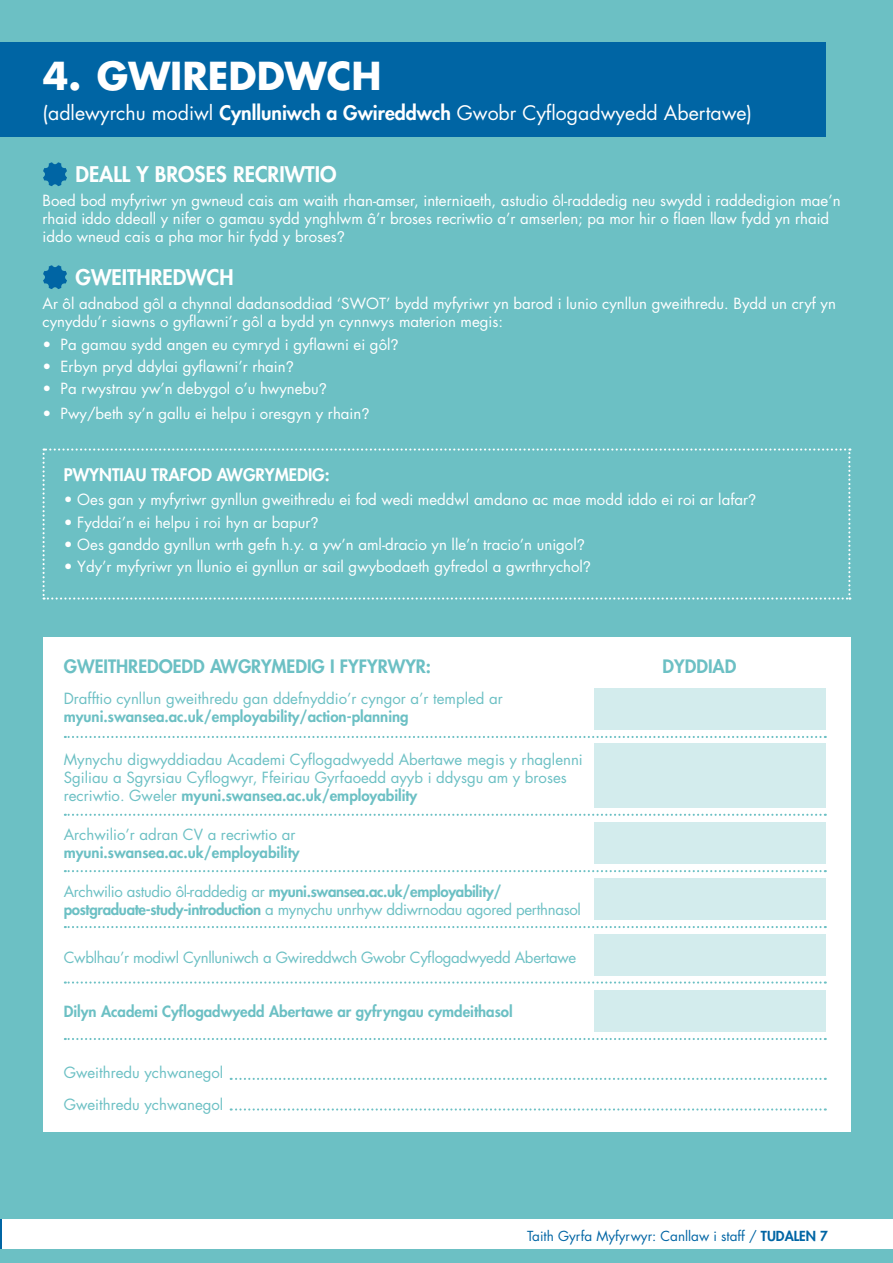
<style>
.page{position:relative;width:893px;height:1263px;background:#6cc0c4}
.page>*{position:absolute;margin:0;border:0;box-sizing:border-box;transform-origin:0 0}
.t1{font:700 37.5px "Futura";color:#fff}
.t2{font:800 21px "Futura";color:#fff}
.t3{font:19.5px "Futura";color:#fff}
.t4{font:800 18px "Futura";color:#6cc0c4}
.t5{font:800 16.95px "Futura";color:#fff}
.t6{font:15px/18px "Futura";color:#fff}
.t7{font:15px/18px "Futura";color:#6cc0c4}
.t8{font:15px/18px "Futura";letter-spacing:-.02em;color:#6cc0c4}
.t9{font:800 15px/18px "Futura";color:#6cc0c4}
.t10{font:13.5px "Futura";color:#0065a4}
.s1{font-weight:800}
.s2{font-family:"Helvetica Neue CE"}
.s3{font-weight:400}
</style>
<div class="page">
<div style="left:43px;top:637px;width:807px;height:495px;background:#fff"></div>
<svg style="left:43px;top:162px;width:24px;height:24px"></svg>
<svg style="left:43px;top:265px;width:24px;height:24px"></svg>
<svg style="left:43px;top:448px;width:807px;height:152px"></svg>
<svg style="left:65px;top:736px;width:761px;height:2px"></svg>
<svg style="left:65px;top:870px;width:761px;height:2px"></svg>
<svg style="left:65px;top:926px;width:761px;height:2px"></svg>
<svg style="left:65px;top:981px;width:761px;height:2px"></svg>
<svg style="left:65px;top:1038px;width:761px;height:2px"></svg>
<svg style="left:65px;top:814px;width:761px;height:2px"></svg>
<div style="left:0;top:43px;width:826px;height:94px;background:#0065a4"></div>
<svg style="left:231px;top:1078px;width:595px;height:2px"></svg>
<svg style="left:231px;top:1108px;width:595px;height:2px"></svg>
<div style="left:594px;top:688px;width:232px;height:42px;background:#d3eced"></div>
<div style="left:594px;top:822px;width:232px;height:42px;background:#d3eced"></div>
<div style="left:594px;top:878px;width:232px;height:42px;background:#d3eced"></div>
<div style="left:594px;top:933px;width:232px;height:42px;background:#d3eced"></div>
<div style="left:594px;top:990px;width:232px;height:42px;background:#d3eced"></div>
<div style="left:594px;top:743px;width:232px;height:64px;background:#d3eced"></div>
<div style="left:0;top:1219px;width:893px;height:30px;background:#fff"></div>
<hr style="left:0;top:1219px;width:1px;height:30px;background:#0065a4">
<p class="t1" style="left:43px;top:51px;width:340px">4. GWIREDDWCH</p>
<p class="t3" style="left:43px;top:101px;width:711px">(adlewyrchu modiwl <span class="s1">Cynlluniwch a Gwireddwch</span> Gwobr Cyflogadwyedd Abertawe)</p>
<p class="t2" style="left:75px;top:161px;width:262px">DEALL Y BROSES RECRIWTIO</p>
<p class="t6" style="left:43px;top:192px;width:800px">Boed bod myfyriwr yn gwneud cais am waith rhan-amser, interniaeth, astudio ôl-raddedig neu swydd i raddedigion mae’n rhaid iddo ddeall y nifer o gamau sydd ynghlwm â’r broses recriwtio a’r amserlen; pa mor hir o flaen llaw fydd yn rhaid iddo wneud cais a pha mor hir fydd y broses<span class="s2">?</span></p>
<p class="t2" style="left:75px;top:264px;width:160px">GWEITHREDWCH</p>
<p class="t6" style="left:43px;top:295px;width:795px">Ar ôl adnabod gôl a chynnal dadansoddiad ‘SWOT’ bydd myfyriwr yn barod i lunio cynllun gweithredu. Bydd un cryf yn cynyddu’r siawns o gyflawni’r gôl a bydd yn cynnwys materion megis:</p>
<p class="t6" style="left:43px;top:335px;width:358px">• Pa gamau sydd angen eu cymryd i gyflawni ei gôl<span class="s2">?</span></p>
<p class="t6" style="left:43px;top:358px;width:253px">• Erbyn pryd ddylai gyflawni’r rhain<span class="s2">?</span></p>
<p class="t6" style="left:43px;top:380px;width:286px">• Pa rwystrau yw’n debygol o’u hwynebu<span class="s2">?</span></p>
<p class="t6" style="left:43px;top:404px;width:329px">• Pwy/beth sy’n gallu ei helpu i oresgyn y rhain<span class="s2">?</span></p>
<p class="t5" style="left:64px;top:464px;width:267px">PWYNTIAU TRAFOD AWGRYMEDIG:</p>
<p class="t6" style="left:64px;top:491px;width:694px">• Oes gan y myfyriwr gynllun gweithredu ei fod wedi meddwl amdano ac mae modd iddo ei roi ar lafar<span class="s2">?</span></p>
<p class="t6" style="left:64px;top:513px;width:257px">• Fyddai’n ei helpu i roi hyn ar bapur<span class="s2">?</span></p>
<p class="t6" style="left:64px;top:535px;width:523px">• Oes ganddo gynllun wrth gefn h.y. a yw’n aml-dracio yn lle’n tracio’n unigol<span class="s2">?</span></p>
<p class="t6" style="left:64px;top:558px;width:529px">• Ydy’r myfyriwr yn llunio ei gynllun ar sail gwybodaeth gyfredol a gwrthrychol<span class="s2">?</span></p>
<p class="t4" style="left:64px;top:655px;width:369px">GWEITHREDOEDD AWGRYMEDIG I FYFYRWYR:</p>
<p class="t4" style="left:663px;top:655px;width:75px">DYDDIAD</p>
<p class="t7" style="left:64px;top:689px;width:441px">Drafftio cynllun gweithredu gan ddefnyddio’r cyngor a’r templed ar <span class="s1">myuni.swansea.ac.uk/employability/action-planning</span></p>
<p class="t7" style="left:64px;top:751px;width:521px">Mynychu digwyddiadau Academi Cyflogadwyedd Abertawe megis y rhaglenni<br>Sgiliau a Sgyrsiau Cyflogwyr, Ffeiriau Gyrfaoedd ayyb i ddysgu am y broses recriwtio. Gweler <span class="s1">myuni.swansea.ac.uk/employability</span></p>
<p class="t9" style="left:64px;top:826px;width:237px"><span class="s3">Archwilio’r adran CV a recriwtio ar </span>myuni.swansea.ac.uk/employability</p>
<p class="t8" style="left:64px;top:883px;width:519px">Archwilio astudio ôl-raddedig ar <span class="s1">myuni.swansea.ac.uk/employability/ postgraduate-study-introduction</span> a mynychu unrhyw ddiwrnodau agored perthnasol</p>
<p class="t8" style="left:64px;top:949px;width:514px">Cwblhau’r modiwl Cynlluniwch a Gwireddwch Gwobr Cyflogadwyedd Abertawe</p>
<p class="t9" style="left:64px;top:1003px;width:450px">Dilyn Academi Cyflogadwyedd Abertawe ar gyfryngau cymdeithasol</p>
<p class="t7" style="left:64px;top:1057px;width:161px;line-height:31.5px">Gweithredu ychwanegol<br>Gweithredu ychwanegol</p>
<p class="t10" style="left:527px;top:1227px;width:302px">Taith Gyrfa Myfyrwyr: Canllaw i staff / <span class="s1">TUDALEN 7</span></p>
</div>
